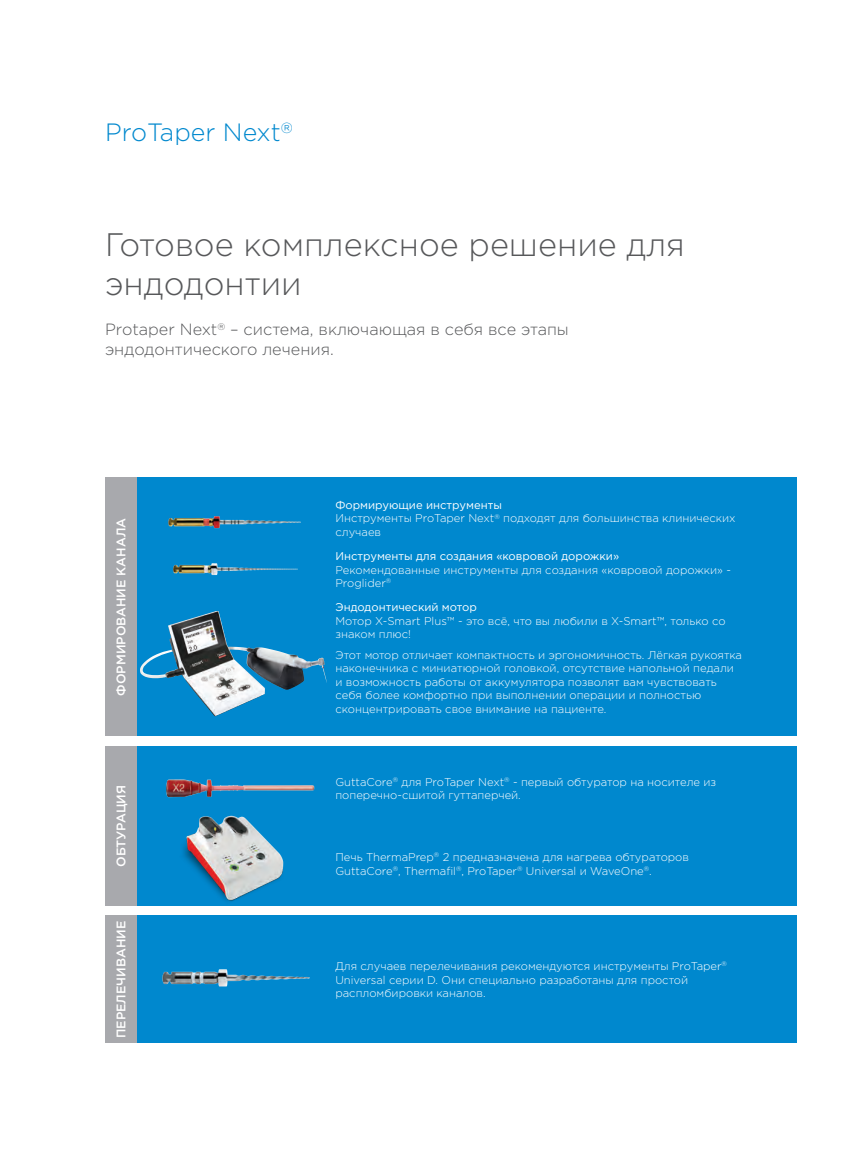
<style>
.page{position:relative;width:848px;height:1157px;background:#fff}
.page>*{position:absolute;margin:0;border:0;box-sizing:border-box;transform-origin:0 0}
.t1{font:300 32.5px/39px "Gotham Pro";color:#57585a}
.t2{font:300 25px "Gotham Pro";color:#0088ce}
.t3{font:300 16.25px/19.5px "Gotham Pro";color:#57585a}
.t4{font:500 12.5px "Gotham Pro";color:#fff}
.t5{font:300 11.25px/13.5px "Gotham Pro";color:#fff}
.t6{font:11.25px "Gotham Pro";color:#fff}
.s1{font-weight:400}
</style>
<div class="page">
<div style="left:105px;top:477px;width:691px;height:259px;background:#0088ce"></div>
<div style="left:105px;top:746px;width:691px;height:159px;background:#0088ce"></div>
<div style="left:105px;top:915px;width:691px;height:127px;background:#0088ce"></div>
<div style="left:105px;top:477px;width:32px;height:259px;background:#a8a9ad"></div>
<div style="left:105px;top:746px;width:32px;height:159px;background:#a8a9ad"></div>
<div style="left:105px;top:915px;width:32px;height:127px;background:#a8a9ad"></div>
<img style="left:168px;top:516px;width:133px;height:13px">
<img style="left:173px;top:563px;width:125px;height:13px">
<img style="left:140px;top:611px;width:125px;height:105px">
<img style="left:166px;top:779px;width:149px;height:19px">
<img style="left:183px;top:815px;width:101px;height:87px">
<img style="left:162px;top:969px;width:148px;height:18px">
<h2 class="t2" style="left:105px;top:119px;width:189px">ProTaper Next<sup>®</sup></h2>
<h1 class="t1" style="left:105px;top:225px;width:581px">Готовое комплексное решение для эндодонтии</h1>
<h3 class="t3" style="left:105px;top:320px;width:465px">Protaper Next<sup>®</sup> – система, включающая в себя все этапы эндодонтического лечения.</h3>
<p class="t4" style="left:114px;top:695px;width:179px;rotate:-90deg">ФОРМИРОВАНИЕ КАНАЛА</p>
<p class="t4" style="left:114px;top:866px;width:84px;rotate:-90deg">ОБТУРАЦИЯ</p>
<p class="t4" style="left:114px;top:1037px;width:119px;rotate:-90deg">ПЕРЕЛЕЧИВАНИЕ</p>
<p class="t5" style="left:335px;top:498px;width:402px"><span class="s1">Формирующие инструменты<br></span>Инструменты ProTaper Next<sup>®</sup> подходят для большинства клинических случаев</p>
<p class="t6" style="left:335px;top:550px;width:285px">Инструменты для создания «ковровой дорожки»</p>
<p class="t5" style="left:335px;top:563px;width:397px">Рекомендованные инструменты для создания «ковровой дорожки» -<br>Proglider<sup>®</sup></p>
<p class="t6" style="left:335px;top:601px;width:143px">Эндодонтический мотор</p>
<p class="t5" style="left:335px;top:614px;width:392px">Мотор X-Smart Plus™ - это всё, что вы любили в X-Smart™, только со знаком плюс!</p>
<p class="t5" style="left:335px;top:648px;width:408px">Этот мотор отличает компактность и эргономичность. Лёгкая рукоятка наконечника с миниатюрной головкой, отсутствие напольной педали и возможность работы от аккумулятора позволят вам чувствовать себя более комфортно при выполнении операции и полностью сконцентрировать свое внимание на пациенте.</p>
<p class="t5" style="left:335px;top:775px;width:382px">GuttaCore<sup>®</sup> для ProTaper Next<sup>®</sup> - первый обтуратор на носителе из поперечно-сшитой гуттаперчей.</p>
<p class="t5" style="left:335px;top:850px;width:355px">Печь ThermaPrep<sup>®</sup> 2 предназначена для нагрева обтураторов<br>GuttaCore<sup>®</sup>, Thermafil<sup>®</sup>, ProTaper<sup>®</sup> Universal и WaveOne<sup>®</sup>.</p>
<p class="t5" style="left:335px;top:959px;width:393px">Для случаев перелечивания рекомендуются инструменты ProTaper<sup>®<br></sup>Universal серии D. Они специально разработаны для простой распломбировки каналов.</p>
</div>
